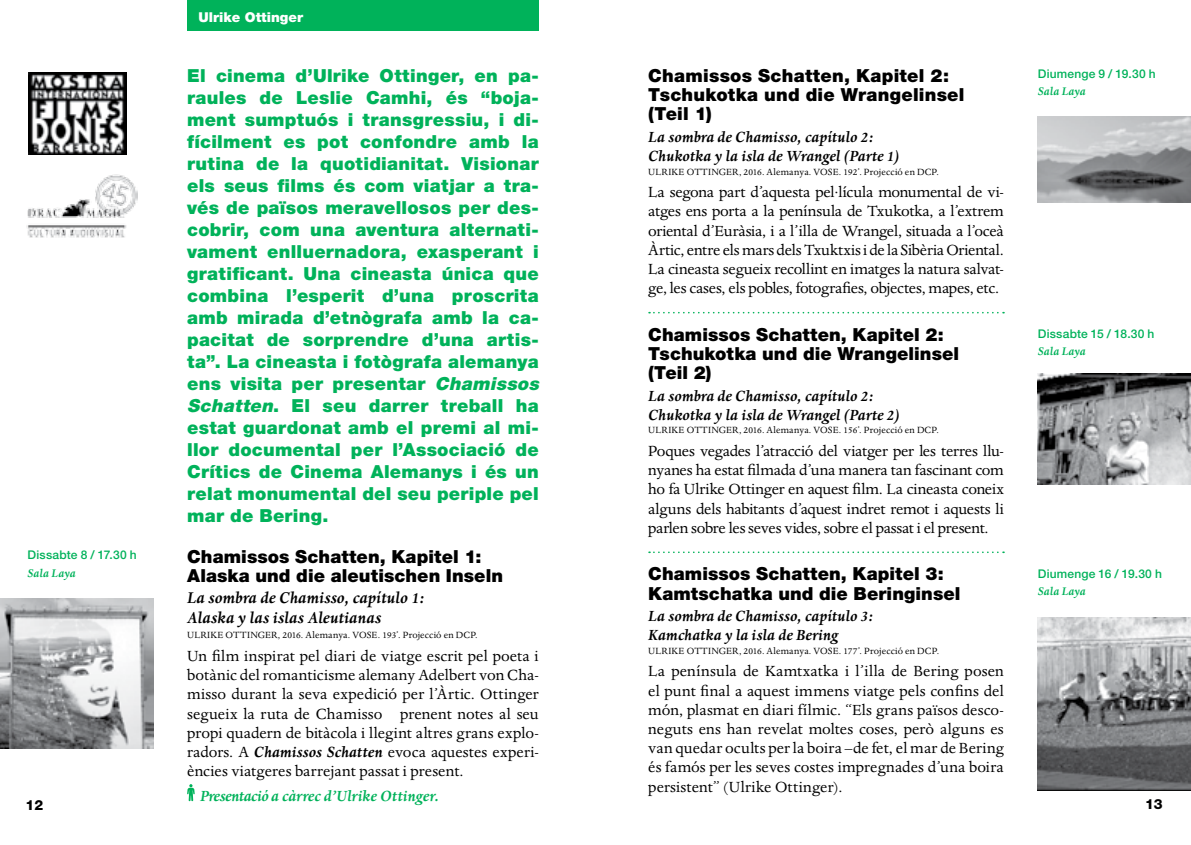
<style>
.page{position:relative;width:1191px;height:845px;background:#fff}
.page>*{position:absolute;margin:0;border:0;box-sizing:border-box;transform-origin:0 0}
.t1{font:900 18px/22px "Helvetica Neue LT";letter-spacing:.015em;color:#00b25a}
.t2{font:900 18px/19.2px "Helvetica Neue LT";letter-spacing:.005em;color:#000}
.t3{font:italic 700 18px/19.2px "Dante";color:#000}
.t4{font:17px/19.2px "Dante";letter-spacing:-.005em;color:#000;text-align:justify}
.t5{font:italic 700 17px/19.2px "Dante";color:#000}
.t6{font:italic 700 17px "Dante";letter-spacing:-.005em;color:#00b25a}
.t7{font:800 14px "Helvetica Neue LT";color:#000}
.t8{font:900 13.6px "Helvetica Neue LT";color:#fff}
.t9{font:italic 700 12.8px "Dante";letter-spacing:.01em;color:#00b25a}
.t10{font:500 12px "Helvetica Neue LT";letter-spacing:.015em;color:#00b25a}
.t11{font:10.4px "Dante";letter-spacing:.01em;color:#000}
.s1{font-style:italic}
.s2{font-weight:700;font-style:italic}
</style>
<div class="page">
<svg style="left:649px;top:312px;width:355px;height:1px"></svg>
<svg style="left:649px;top:551px;width:355px;height:2px"></svg>
<div style="left:187px;top:0;width:352px;height:30px;background:#00b25a"></div>
<svg style="left:187px;top:784px;width:8px;height:17px"></svg>
<img style="left:26px;top:174px;width:111px;height:64px">
<img style="left:28px;top:72px;width:98px;height:82px">
<img style="left:0;top:598px;width:153px;height:150px">
<img style="left:1037px;top:117px;width:154px;height:86px">
<img style="left:1037px;top:373px;width:154px;height:112px">
<img style="left:1037px;top:617px;width:154px;height:173px">
<p class="t10" style="left:28px;top:548px;width:110px">Dissabte 8 / 17.30 h</p>
<p class="t9" style="left:28px;top:566px;width:49px">Sala Laya</p>
<p class="t7" style="left:26px;top:796px;width:19px">12</p>
<p class="t8" style="left:198px;top:9px;width:106px">Ulrike Ottinger</p>
<p class="t1" style="left:187px;top:64px;width:358px">El cinema d’Ulrike Ottinger, en pa&shy;raules de Leslie Camhi, és “boja&shy;ment sumptuós i transgressiu, i di&shy;fícilment es pot confondre amb la rutina de la quotidianitat. Visionar els seus films és com viatjar a tra&shy;vés de països meravellosos per des&shy;cobrir, com una aventura alternati&shy;vament enlluernadora, exasperant i gratificant. Una cineasta única que combina l’esperit d’una proscrita amb mirada d’etnògrafa amb la ca&shy;pacitat de sorprendre d’una artis&shy;ta”. La cineasta i fotògrafa alemanya ens visita per presentar <span class="s1">Chamissos Schatten</span>. El seu darrer treball ha estat guardonat amb el premi al mi&shy;llor documental per l’Associació de Crítics de Cinema Alemanys i és un relat monumental del seu periple pel mar de Bering.</p>
<p class="t2" style="left:187px;top:546px;width:317px">Chamissos Schatten, Kapitel 1:<br>Alaska und die aleutischen Inseln</p>
<p class="t3" style="left:187px;top:588px;width:239px">La sombra de Chamisso, capítulo 1:<br>Alaska y las islas Aleutianas</p>
<p class="t11" style="left:187px;top:630px;width:292px">ULRIKE OTTINGER, 2016. Alemanya. VOSE. 193’. Projecció en DCP.</p>
<p class="t4" style="left:187px;top:647px;width:353px">Un film inspirat pel diari de viatge escrit pel poeta i botànic del romanticisme alemany Adelbert von Cha&shy;misso durant la seva expedició per l’Àrtic. Ottinger segueix la ruta de Chamisso prenent notes al seu propi quadern de bitàcola i llegint altres grans explo&shy;radors. A <span class="s2">Chamissos Schatten</span> evoca aquestes experi&shy;ències viatgeres barrejant passat i present.</p>
<p class="t6" style="left:200px;top:787px;width:240px">Presentació a càrrec d’Ulrike Ottinger.</p>
<p class="t2" style="left:648px;top:66px;width:318px">Chamissos Schatten, Kapitel 2:<br>Tschukotka und die Wrangelinsel (Teil 1)</p>
<p class="t5" style="left:648px;top:127px;width:253px">La sombra de Chamisso, capítulo 2:<br>Chukotka y la isla de Wrangel (Parte 1)</p>
<p class="t11" style="left:648px;top:166px;width:292px">ULRIKE OTTINGER, 2016. Alemanya. VOSE. 192’. Projecció en DCP.</p>
<p class="t4" style="left:648px;top:183px;width:357px">La segona part d’aquesta pel·lícula monumental de vi&shy;atges ens porta a la península de Txukotka, a l’extrem oriental d’Euràsia, i a l’illa de Wrangel, situada a l’oceà Àrtic, entre els mars dels Txuktxis i de la Sibèria Oriental.<br>La cineasta segueix recollint en imatges la natura salvat&shy;ge, les cases, els pobles, fotografies, objectes, mapes, etc.</p>
<p class="t2" style="left:648px;top:325px;width:312px">Chamissos Schatten, Kapitel 2:<br>Tschukotka und die Wrangelinsel (Teil 2)</p>
<p class="t5" style="left:648px;top:386px;width:253px">La sombra de Chamisso, capítulo 2:<br>Chukotka y la isla de Wrangel (Parte 2)</p>
<p class="t11" style="left:648px;top:425px;width:292px">ULRIKE OTTINGER, 2016. Alemanya. VOSE. 156’. Projecció en DCP.</p>
<p class="t4" style="left:648px;top:442px;width:357px">Poques vegades l’atracció del viatger per les terres llu&shy;nyanes ha estat filmada d’una manera tan fascinant com ho fa Ulrike Ottinger en aquest film. La cineasta coneix alguns dels habitants d’aquest indret remot i aquests li parlen sobre les seves vides, sobre el passat i el present.</p>
<p class="t2" style="left:648px;top:564px;width:314px">Chamissos Schatten, Kapitel 3:<br>Kamtschatka und die Beringinsel</p>
<p class="t5" style="left:648px;top:606px;width:226px">La sombra de Chamisso, capítulo 3:<br>Kamchatka y la isla de Bering</p>
<p class="t11" style="left:648px;top:645px;width:292px">ULRIKE OTTINGER, 2016. Alemanya. VOSE. 177’. Projecció en DCP.</p>
<p class="t4" style="left:648px;top:662px;width:357px">La península de Kamtxatka i l’illa de Bering posen el punt final a aquest immens viatge pels confins del món, plasmat en diari fílmic. “Els grans països desco&shy;neguts ens han revelat moltes coses, però alguns es van quedar ocults per la boira –de fet, el mar de Bering és famós per les seves costes impregnades d’una boira persistent” (Ulrike Ottinger).</p>
<p class="t10" style="left:1037px;top:66px;width:119px">Diumenge 9 / 19.30 h</p>
<p class="t9" style="left:1037px;top:84px;width:49px">Sala Laya</p>
<p class="t10" style="left:1037px;top:327px;width:118px">Dissabte 15 / 18.30 h</p>
<p class="t9" style="left:1037px;top:344px;width:49px">Sala Laya</p>
<p class="t10" style="left:1037px;top:566px;width:126px">Diumenge 16 / 19.30 h</p>
<p class="t9" style="left:1037px;top:584px;width:49px">Sala Laya</p>
<p class="t7" style="left:1145px;top:795px;width:19px">13</p>
</div>
